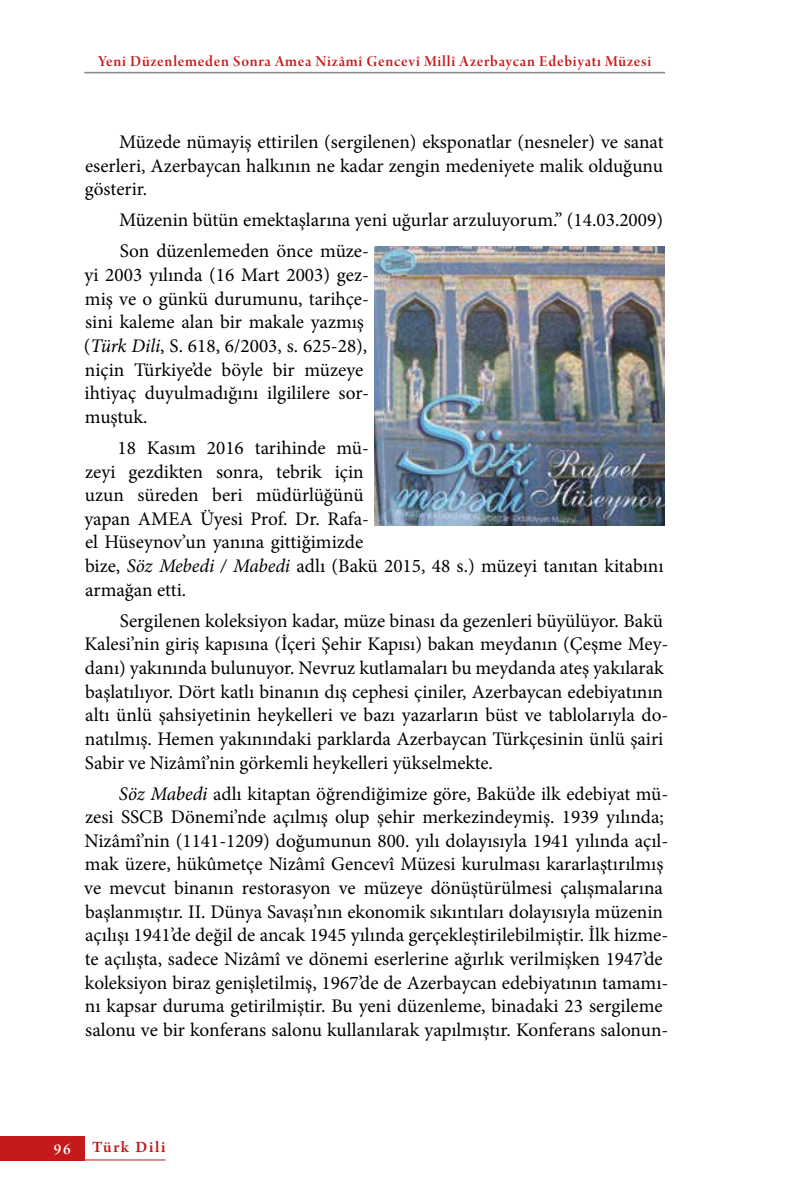
<style>
.page{position:relative;width:794px;height:1191px;background:#fff}
.page>*{position:absolute;margin:0;border:0;box-sizing:border-box;transform-origin:0 0}
.t1{font:19.25px/23.6px "Minion Pro";color:#000}
.t2{font:600 16.62px "Arno Pro";letter-spacing:.1em;color:#c51a1b}
.t3{font:16.1px "Arno Pro Smbd Display";letter-spacing:.045em;color:#c51a1b}
.t4{font:16.1px "Arno Pro Smbd Display";color:#fff}
.s1{font-style:italic}
</style>
<div class="page">
<hr style="left:84px;top:72px;width:581px;height:1px;background:#878787">
<hr style="left:84px;top:73px;width:581px;height:1px;background:#878787">
<div style="left:0;top:1135px;width:84px;height:25px;background:#c51a1b"></div>
<hr style="left:84px;top:1159px;width:81px;height:1px;background:#c51a1b">
<img style="left:375px;top:247px;width:290px;height:278px">
<p class="t3" style="left:98px;top:52px;width:555px">Yeni Düzenlemeden Sonra Amea Nizâmî Gencevî Millî Azerbaycan Edebiyatı Müzesi</p>
<p class="t1" style="left:85px;top:130px;width:580px;text-align:justify;text-indent:34px">Müzede nümayiş ettirilen (sergilenen) eksponatlar (nesneler) ve sanat eserleri, Azerbaycan halkının ne kadar zengin medeniyete malik olduğunu gösterir.</p>
<p class="t1" style="left:119px;top:205px;width:545px;line-height:31.2px">Müzenin bütün emektaşlarına yeni uğurlar arzuluyorum.” (14.03.2009)<br>Son düzenlemeden önce müze-</p>
<p class="t1" style="left:84px;top:263px;width:287px">yi 2003 yılında (16 Mart 2003) gez&shy;miş ve o günkü durumunu, tarihçe&shy;sini kaleme alan bir makale yazmış (<span class="s1">Türk Dili</span>, S. 618, 6/2003, s. 625-28), niçin Türkiye’de böyle bir müzeye ihtiyaç duyulmadığını ilgililere sor&shy;muştuk.</p>
<p class="t1" style="left:84px;top:436px;width:581px;text-indent:33px">18 Kasım 2016 tarihinde mü-<br>zeyi gezdikten sonra, tebrik için<br>uzun süreden beri müdürlüğünü<br>yapan AMEA Üyesi Prof. Dr. Rafa-<br>el Hüseynov’un yanına gittiğimizde<br>bize, <span class="s1">Söz Mebedi / Mabedi</span> adlı (Bakü 2015, 48 s.) müzeyi tanıtan kitabını armağan etti.</p>
<p class="t1" style="left:84px;top:609px;width:585px;text-indent:35px">Sergilenen koleksiyon kadar, müze binası da gezenleri büyülüyor. Bakü Kalesi’nin giriş kapısına (İçeri Şehir Kapısı) bakan meydanın (Çeşme Mey&shy;danı) yakınında bulunuyor. Nevruz kutlamaları bu meydanda ateş yakılarak başlatılıyor. Dört katlı binanın dış cephesi çiniler, Azerbaycan edebiyatının altı ünlü şahsiyetinin heykelleri ve bazı yazarların büst ve tablolarıyla do&shy;natılmış. Hemen yakınındaki parklarda Azerbaycan Türkçesinin ünlü şairi Sabir ve Nizâmî’nin görkemli heykelleri yükselmekte.</p>
<p class="t1" style="left:84px;top:781px;width:585px;text-indent:35px"><span class="s1">Söz Mabedi</span> adlı kitaptan öğrendiğimize göre, Bakü’de ilk edebiyat mü&shy;zesi SSCB Dönemi’nde açılmış olup şehir merkezindeymiş. 1939 yılında; Nizâmî’nin (1141-1209) doğumunun 800. yılı dolayısıyla 1941 yılında açıl&shy;mak üzere, hükûmetçe Nizâmî Gencevî Müzesi kurulması kararlaştırılmış ve mevcut binanın restorasyon ve müzeye dönüştürülmesi çalışmalarına başlanmıştır. II. Dünya Savaşı’nın ekonomik sıkıntıları dolayısıyla müzenin açılışı 1941’de değil de ancak 1945 yılında gerçekleştirilebilmiştir. İlk hizme&shy;te açılışta, sadece Nizâmî ve dönemi eserlerine ağırlık verilmişken 1947’de koleksiyon biraz genişletilmiş, 1967’de de Azerbaycan edebiyatının tamamı&shy;nı kapsar duruma getirilmiştir. Bu yeni düzenleme, binadaki 23 sergileme salonu ve bir konferans salonu kullanılarak yapılmıştır. Konferans salonun-</p>
<p class="t4" style="left:54px;top:1140px;width:18px">96</p>
<p class="t2" style="left:92px;top:1137px;width:75px">Türk Dili</p>
</div>
